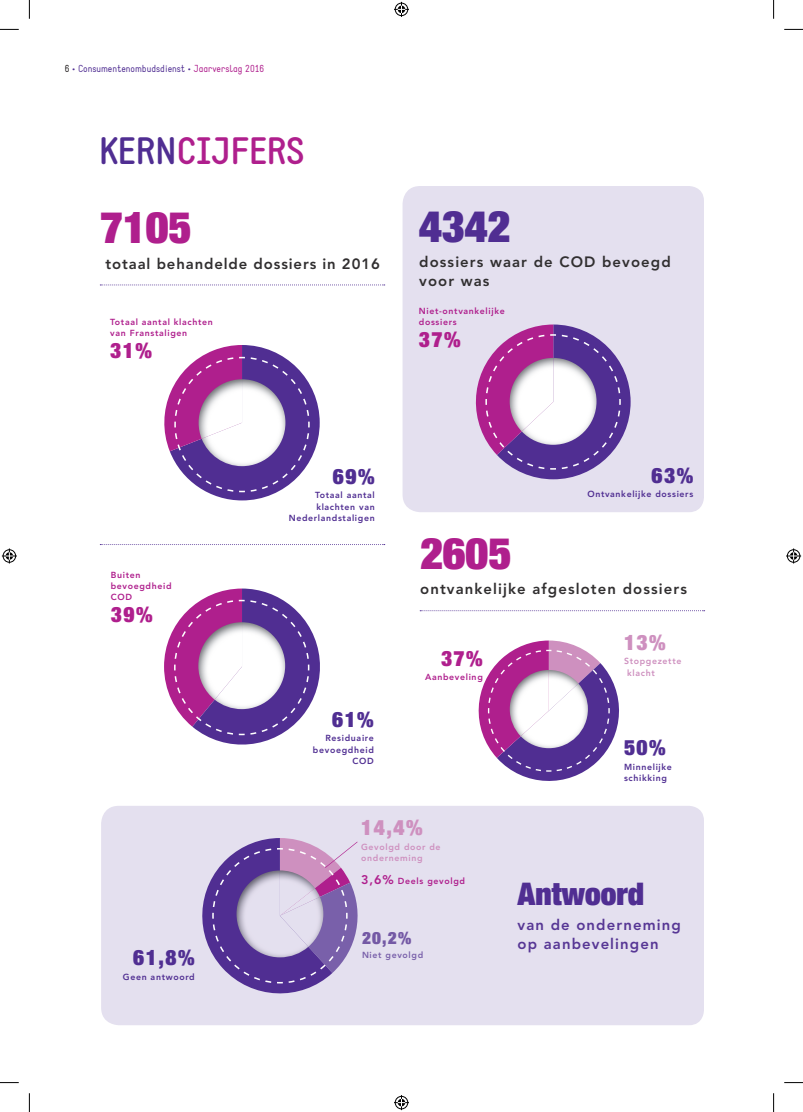
<style>
.page{position:relative;width:803px;height:1112px;background:#fff}
.page>*{position:absolute;margin:0;border:0;box-sizing:border-box;transform-origin:0 0}
.t1{font:900 condensed 43.75px "Helvetica Neue LT Std";color:#af1f8d}
.t2{font:900 condensed 43.75px "Helvetica Neue LT Std";color:#502e92}
.t3{font:700 37.5px "Static";color:#af1f8d}
.t4{font:900 condensed 31.25px "Helvetica Neue LT Std";color:#502e92}
.t5{font:900 condensed 21.25px "Helvetica Neue LT Std";letter-spacing:.075em;color:#502e92}
.t6{font:900 condensed 21.25px "Helvetica Neue LT Std";letter-spacing:.075em;color:#af1f8d}
.t7{font:900 condensed 21.25px "Helvetica Neue LT Std";color:#ce90bf}
.t8{font:900 condensed 17px "Helvetica Neue LT Std";color:#7459a5}
.t9{font:800 14.88px/19.1px "Avenir LT Std";letter-spacing:.075em;color:#312f30}
.t10{font:800 14.88px/19.1px "Avenir LT Std";letter-spacing:.075em;color:#573795}
.t11{font:10px "Static";color:#502e92}
.t12{font:800 8.75px/11.2px "Avenir LT Std";letter-spacing:.075em;color:#502e92;text-align:right}
.t13{font:800 8.75px/11.2px "Avenir LT Std";letter-spacing:.075em;color:#af1f8d}
.t14{font:800 8.75px/11.2px "Avenir LT Std";letter-spacing:.075em;color:#ce90bf}
.t15{font:800 8.75px "Avenir LT Std";letter-spacing:.075em;color:#7960aa}
.s1{color:#231f20}
.s2{color:#af1f8d}
.s3{color:#502e92}
.s4{font-size:12.5px}
</style>
<div class="page">
<div style="left:101px;top:806px;width:603px;height:218px;background:#e4e0ef"></div>
<div style="left:402px;top:186px;width:302px;height:326px;background:#e4e0ef"></div>
<svg style="left:100px;top:544px;width:285px;height:1px"></svg>
<svg style="left:100px;top:284px;width:285px;height:1px"></svg>
<svg style="left:420px;top:610px;width:285px;height:1px"></svg>
<svg style="left:164px;top:345px;width:156px;height:155px"></svg>
<svg style="left:478px;top:640px;width:141px;height:141px"></svg>
<svg style="left:194px;top:837px;width:171px;height:164px;background:#ac97c7"></svg>
<svg style="left:468px;top:324px;width:163px;height:155px"></svg>
<svg style="left:164px;top:588px;width:156px;height:157px"></svg>
<svg style="left:0;top:29px;width:19px;height:1px"></svg>
<svg style="left:784px;top:29px;width:19px;height:1px"></svg>
<svg style="left:0;top:1082px;width:19px;height:1px"></svg>
<svg style="left:784px;top:1082px;width:19px;height:1px"></svg>
<svg style="left:29px;top:0;width:1px;height:19px"></svg>
<svg style="left:29px;top:1093px;width:1px;height:18px"></svg>
<svg style="left:773px;top:0;width:1px;height:19px"></svg>
<svg style="left:773px;top:1093px;width:1px;height:18px"></svg>
<svg style="left:394px;top:2px;width:15px;height:15px"></svg>
<svg style="left:394px;top:1095px;width:15px;height:14px"></svg>
<svg style="left:2px;top:548px;width:15px;height:15px"></svg>
<svg style="left:786px;top:548px;width:15px;height:15px"></svg>
<p class="t11" style="left:65px;top:63px;width:201px"><span class="s1">6</span> • Consumentenombudsdienst • <span class="s2">Jaarverslag 2016</span></p>
<h2 class="t3" style="left:99px;top:128px;width:207px"><span class="s3">KERN</span>CIJFERS</h2>
<h1 class="t1" style="left:100px;top:200px;width:93px">7105</h1>
<h3 class="t9" style="left:106px;top:254px;width:276px">totaal behandelde dossiers in 2016</h3>
<p class="t13" style="left:110px;top:316px;width:104px">Totaal aantal klachten van Franstaligen</p>
<h3 class="t6" style="left:110px;top:336px;width:43px">31%</h3>
<h1 class="t2" style="left:419px;top:198px;width:93px">4342</h1>
<h3 class="t9" style="left:419px;top:252px;width:253px">dossiers waar de COD bevoegd voor was</h3>
<p class="t13" style="left:419px;top:305px;width:87px">Niet-ontvankelijke dossiers</p>
<h3 class="t6" style="left:419px;top:325px;width:43px">37%</h3>
<p class="t13" style="left:111px;top:569px;width:62px">Buiten bevoegdheid<br>COD</p>
<h3 class="t6" style="left:111px;top:600px;width:43px">39%</h3>
<h3 class="t5" style="left:333px;top:462px;width:43px">69%</h3>
<p class="t12" style="left:289px;top:489px;width:88px">Totaal aantal klachten van<br>Nederlandstaligen</p>
<h3 class="t5" style="left:332px;top:705px;width:43px">61%</h3>
<p class="t12" style="left:313px;top:732px;width:62px">Residuaire bevoegdheid<br>COD</p>
<h3 class="t5" style="left:651px;top:461px;width:43px">63%</h3>
<p class="t12" style="left:587px;top:488px;width:107px">Ontvankelijke dossiers</p>
<h1 class="t1" style="left:420px;top:525px;width:93px">2605</h1>
<h3 class="t9" style="left:420px;top:579px;width:268px">ontvankelijke afgesloten dossiers</h3>
<h3 class="t6" style="left:441px;top:644px;width:43px">37%</h3>
<p class="t13" style="left:425px;top:671px;width:59px">Aanbeveling</p>
<h3 class="t7" style="left:624px;top:628px;width:43px">13%</h3>
<p class="t14" style="left:627px;top:655px;width:56px;text-indent:-3px">Stopgezette klacht</p>
<h3 class="t5" style="left:624px;top:733px;width:43px">50%</h3>
<p class="t12" style="left:624px;top:760px;width:49px;text-align:left">Minnelijke schikking</p>
<h3 class="t5" style="left:133px;top:943px;width:63px">61,8%</h3>
<p class="t12" style="left:123px;top:971px;width:73px">Geen antwoord</p>
<h3 class="t7" style="left:361px;top:813px;width:63px">14,4%</h3>
<p class="t14" style="left:361px;top:841px;width:81px">Gevolgd door de onderneming</p>
<p class="t13" style="left:361px;top:874px;width:105px"><span class="s4">3,6%</span> Deels gevolgd</p>
<h3 class="t8" style="left:362px;top:927px;width:51px">20,2%</h3>
<p class="t15" style="left:362px;top:949px;width:63px">Niet gevolgd</p>
<h3 class="t4" style="left:518px;top:873px;width:128px">Antwoord</h3>
<h3 class="t10" style="left:518px;top:915px;width:165px">van de onderneming op aanbevelingen</h3>
</div>
